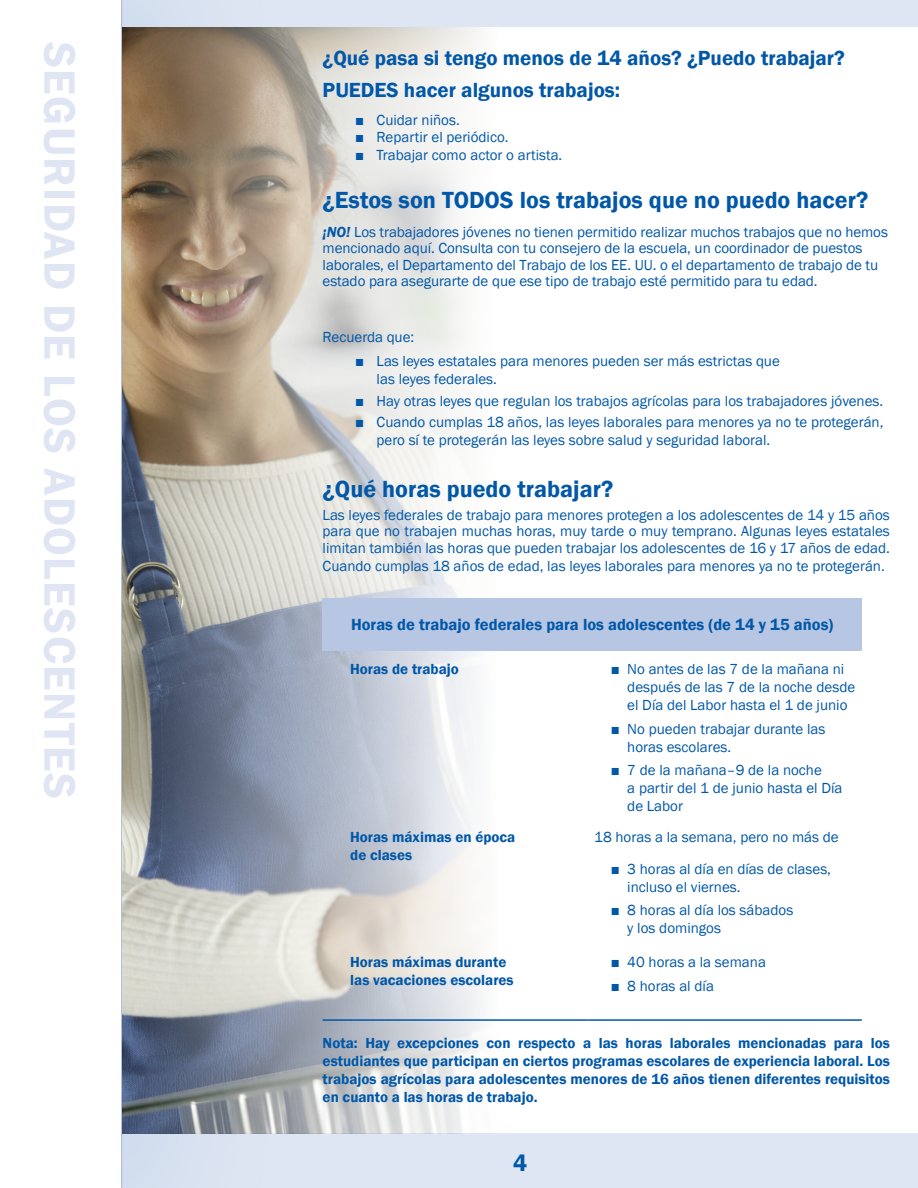
<style>
.page{position:relative;width:918px;height:1188px;background:#fff}
.page>*{position:absolute;margin:0;border:0;box-sizing:border-box;transform-origin:0 0}
.t1{font:600 45px "Franklin Gothic";letter-spacing:.03em;color:#e0e5f3}
.Heading_2{font:600 24px "Franklin Gothic";color:#0157a8}
.Heading_3{font:600 21px "Franklin Gothic";color:#0157a8}
.Column_head{font:600 16.5px "Franklin Gothic";color:#0157a8}
.Body_1{font:15px/18px "Franklin Gothic";color:#0157a8}
.Body_2{font:15px/16.5px "Franklin Gothic";color:#0157a8;text-align:justify}
.Body_4{font:600 15px/18px "Franklin Gothic";color:#0157a8}
.s1{font-weight:600;font-style:italic}
</style>
<div class="page">
<div style="left:0;top:0;width:918px;height:27px;background:#dfe6f3"></div>
<div style="left:0;top:1134px;width:918px;height:54px;background:#dfe6f3"></div>
<div style="left:0;top:0;width:298px;height:1188px;background:#dae3f1"></div>
<div style="left:0;top:0;width:122px;height:1188px;background:#fff"></div>
<hr style="left:121px;top:0;width:1px;height:1188px;background:#aeb9dd">
<img style="left:122px;top:27px;width:375px;height:1107px">
<div style="left:323px;top:598px;width:539px;height:52px;background:#b7c6e3"></div>
<hr style="left:323px;top:1019px;width:265px;height:2px;background:#0157a8">
<hr style="left:588px;top:1019px;width:274px;height:2px;background:#0157a8">
<h1 class="t1" style="left:87px;top:42px;width:759px;rotate:90deg">SEGURIDAD DE LOS ADOLESCENTES</h1>
<p class="Heading_3" style="left:323px;top:45px;width:524px">¿Qué pasa si tengo menos de 14 años? ¿Puedo trabajar?</p>
<p class="Heading_3" style="left:323px;top:77px;width:299px">PUEDES hacer algunos trabajos:</p>
<p class="Body_1" style="left:355px;top:112px;width:106px">■ Cuidar niños.</p>
<p class="Body_1" style="left:355px;top:128px;width:155px">■ Repartir el periódico.</p>
<p class="Body_1" style="left:355px;top:146px;width:209px">■ Trabajar como actor o artista.</p>
<p class="Heading_2" style="left:323px;top:185px;width:547px">¿Estos son TODOS los trabajos que no puedo hacer?</p>
<p class="Body_1" style="left:323px;top:224px;width:567px;line-height:16.5px"><span class="s1">¡NO!</span> Los trabajadores jóvenes no tienen permitido realizar muchos trabajos que no hemos mencionado aquí. Consulta con tu consejero de la escuela, un coordinador de puestos laborales, el Departamento del Trabajo de los EE. UU. o el departamento de trabajo de tu estado para asegurarte de que ese tipo de trabajo esté permitido para tu edad.</p>
<p class="Body_2" style="left:323px;top:329px;width:93px">Recuerda que:</p>
<p class="Body_1" style="left:377px;top:353px;width:405px;text-indent:-22px">■ Las leyes estatales para menores pueden ser más estrictas que las leyes federales.</p>
<p class="Body_1" style="left:355px;top:392px;width:530px">■ Hay otras leyes que regulan los trabajos agrícolas para los trabajadores jóvenes.</p>
<p class="Body_1" style="left:377px;top:414px;width:508px;text-indent:-22px">■ Cuando cumplas 18 años, las leyes laborales para menores ya no te protegerán, pero sí te protegerán las leyes sobre salud y seguridad laboral.</p>
<p class="Heading_2" style="left:323px;top:474px;width:292px">¿Qué horas puedo trabajar?</p>
<p class="Body_2" style="left:323px;top:507px;width:569px">Las leyes federales de trabajo para menores protegen a los adolescentes de 14 y 15 años para que no trabajen muchas horas, muy tarde o muy temprano. Algunas leyes estatales limitan también las horas que pueden trabajar los adolescentes de 16 y 17 años de edad.</p>
<p class="Body_2" style="left:323px;top:558px;width:564px">Cuando cumplas 18 años de edad, las leyes laborales para menores ya no te protegerán.</p>
<p class="Column_head" style="left:351px;top:614px;width:484px">Horas de trabajo federales para los adolescentes (de 14 y 15 años)</p>
<p class="Body_4" style="left:350px;top:660px;width:110px">Horas de trabajo</p>
<p class="Body_1" style="left:627px;top:661px;width:229px;text-indent:-16px">■ No antes de las 7 de la mañana ni después de las 7 de la noche desde el Día del Labor hasta el 1 de junio</p>
<p class="Body_1" style="left:627px;top:720px;width:200px;text-indent:-16px">■ No pueden trabajar durante las horas escolares.</p>
<p class="Body_1" style="left:627px;top:761px;width:217px;text-indent:-16px">■ 7 de la mañana–9 de la noche<br>a partir del 1 de junio hasta el Día de Labor</p>
<p class="Body_4" style="left:350px;top:829px;width:167px">Horas máximas en época</p>
<p class="Body_4" style="left:350px;top:847px;width:63px">de clases</p>
<p class="Body_2" style="left:594px;top:829px;width:246px">18 horas a la semana, pero no más de</p>
<p class="Body_1" style="left:627px;top:860px;width:205px;text-indent:-16px">■ 3 horas al día en días de clases, incluso el viernes.</p>
<p class="Body_1" style="left:627px;top:902px;width:168px;text-indent:-16px">■ 8 horas al día los sábados y los domingos</p>
<p class="Body_4" style="left:350px;top:953px;width:165px">Horas máximas durante las vacaciones escolares</p>
<p class="Body_1" style="left:611px;top:954px;width:157px">■ 40 horas a la semana</p>
<p class="Body_1" style="left:611px;top:977px;width:105px">■ 8 horas al día</p>
<p class="Body_4" style="left:323px;top:1034px;width:569px;text-align:justify">Nota: Hay excepciones con respecto a las horas laborales mencionadas para los estudiantes que participan en ciertos programas escolares de experiencia laboral. Los trabajos agrícolas para adolescentes menores de 16 años tienen diferentes requisitos en cuanto a las horas de trabajo.</p>
<h2 class="Heading_2" style="left:513px;top:1148px;width:16px">4</h2>
</div>
